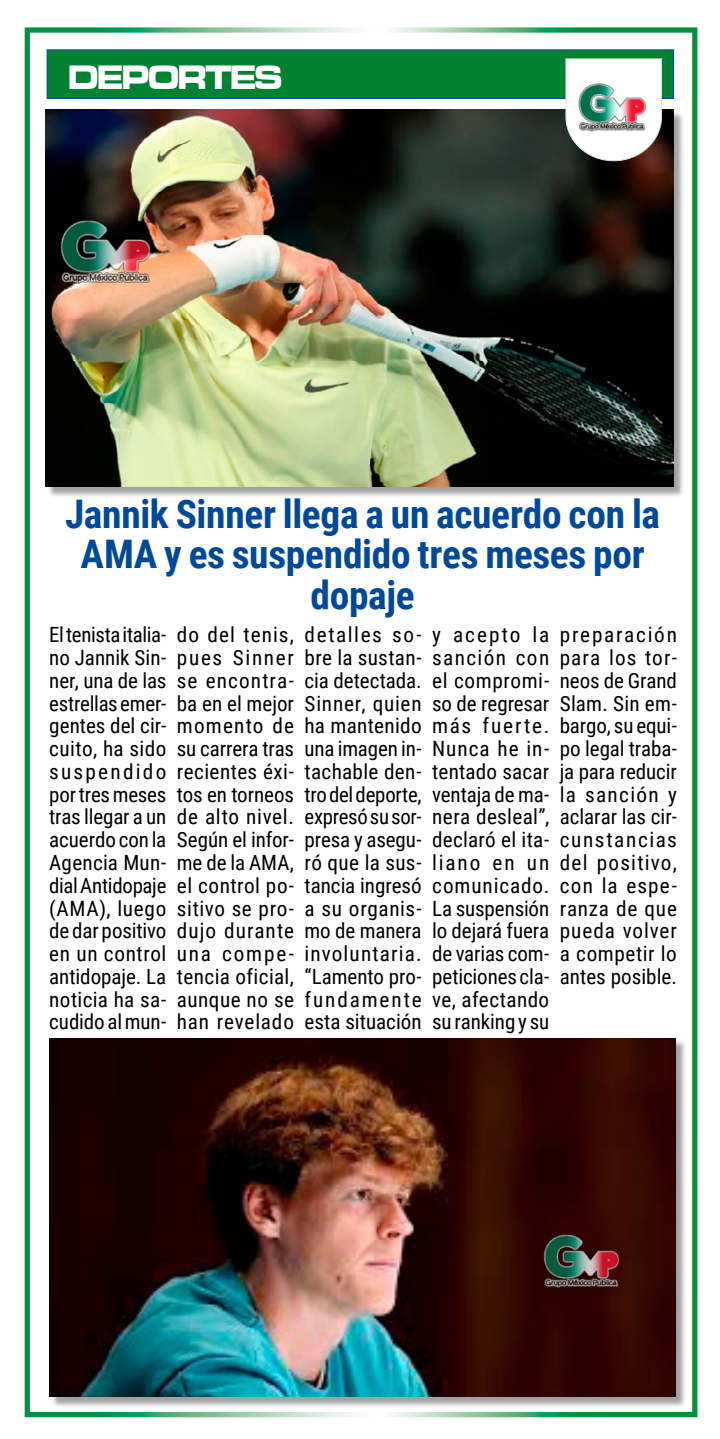
<style>
.page{position:relative;width:720px;height:1439px;background:#fff}
.page>*{position:absolute;margin:0;border:0;box-sizing:border-box;transform-origin:0 0}
.t1{font:700 39.38px/40.2px "Roboto Condensed";letter-spacing:-.01em;color:#00499a;text-align:center}
.t2{font:35px "Microgramma D Bold Exte";letter-spacing:-.03em;color:#fff;scale:.9 1}
.t3{font:21px/22.8px "Roboto Condensed";letter-spacing:.015em;color:#000;text-align:justify}
</style>
<div class="page">
<div style="left:25px;top:27px;width:672px;height:1390px;border:5px solid #fff"></div>
<div style="left:51px;top:1039px;width:634px;height:369px;background:#000;opacity:.37"></div>
<img style="left:50px;top:1038px;width:625px;height:358px">
<div style="left:47px;top:111px;width:637px;height:387px;background:#000;opacity:.37"></div>
<img style="left:46px;top:110px;width:627px;height:376px">
<img style="left:45px;top:184px;width:129px;height:132px">
<img style="left:528px;top:1204px;width:109px;height:110px">
<div style="left:47px;top:49px;width:626px;height:50px;background:#008233;border:1px solid #00499a"></div>
<svg style="left:565px;top:58px;width:96px;height:103px"></svg>
<h2 class="t2" style="left:68px;top:54px;width:239px">DEPORTES</h2>
<h1 class="t1" style="left:65px;top:492px;width:596px">Jannik Sinner llega a un acuerdo con la<br>AMA y es suspendido tres meses por dopaje</h1>
<p class="t3" style="left:49px;top:623px;width:119px">El tenista italia&shy;no Jannik Sin&shy;ner, una de las estrellas emer&shy;gentes del cir&shy;cuito, ha sido suspendido por tres meses tras llegar a un acuerdo con la Agencia Mun&shy;dial Antidopaje (AMA), luego de dar positivo en un control antidopaje. La noticia ha sa&shy;cudido al mun-</p>
<p class="t3" style="left:177px;top:623px;width:119px">do del tenis, pues Sinner se encontra&shy;ba en el mejor momento de su carrera tras recientes éxi&shy;tos en torneos de alto nivel.<br>Según el infor&shy;me de la AMA, el control po&shy;sitivo se pro&shy;dujo durante una compe&shy;tencia oficial, aunque no se han revelado</p>
<p class="t3" style="left:304px;top:623px;width:119px">detalles so&shy;bre la sustan&shy;cia detectada.<br>Sinner, quien ha mantenido una imagen in&shy;tachable den&shy;tro del deporte, expresó su sor&shy;presa y asegu&shy;ró que la sus&shy;tancia ingresó a su organis&shy;mo de manera involuntaria. “Lamento pro&shy;fundamente esta situación</p>
<p class="t3" style="left:432px;top:623px;width:119px">y acepto la sanción con el compromi&shy;so de regresar más fuerte.<br>Nunca he in&shy;tentado sacar ventaja de ma&shy;nera desleal”, declaró el ita&shy;liano en un comunicado.<br>La suspensión lo dejará fuera de varias com&shy;peticiones cla&shy;ve, afectando su ranking y su</p>
<p class="t3" style="left:559px;top:623px;width:119px">preparación para los tor&shy;neos de Grand Slam. Sin em&shy;bargo, su equi&shy;po legal traba&shy;ja para reducir la sanción y aclarar las cir&shy;cunstancias del positivo, con la espe&shy;ranza de que pueda volver a competir lo antes posible.</p>
</div>
